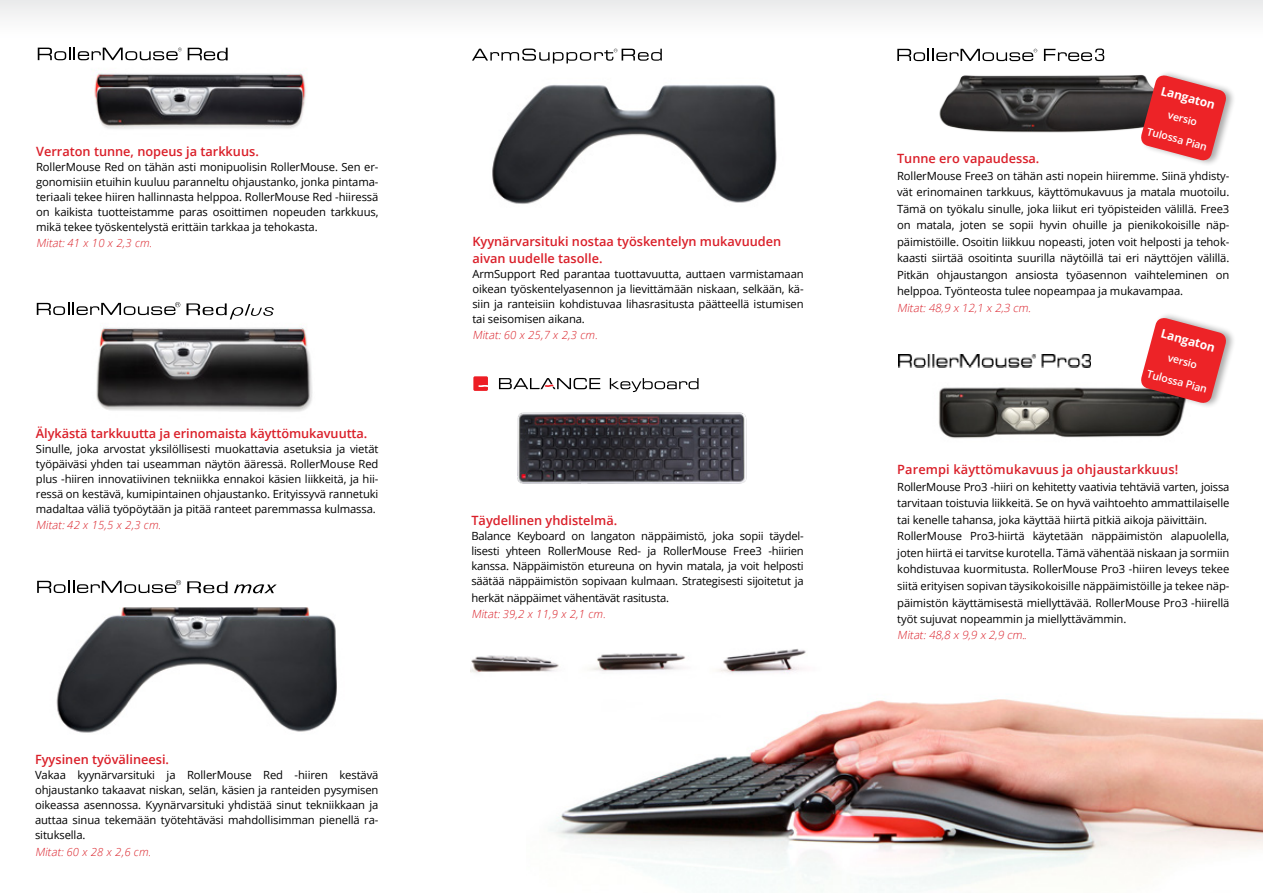
<style>
.page{position:relative;width:1263px;height:893px;background:#fff}
.page>*{position:absolute;margin:0;border:0;box-sizing:border-box;transform-origin:0 0}
.t1{font:600 12.75px/16.5px "Open Sans";color:#da1f29}
.t2{font:700 12px "Open Sans";color:#fff}
.t3{font:11.25px/15px "Open Sans";letter-spacing:-.01em;color:#000;text-align:justify}
.t4{font:italic 300 11.25px "Open Sans";letter-spacing:.02em;color:#da2128}
.t5{font:italic 300 11.25px "Open Sans";color:#da1f29}
.t6{font:600 10.5px/21px "Open Sans";color:#fff;text-align:center}
.s1{color:#da1f29}
.s2{font-weight:300;font-style:italic;color:#da1f29}
.s3{font-weight:300;font-style:italic;color:#da2128}
</style>
<div class="page">
<img style="left:549px;top:699px;width:714px;height:189px">
<img style="left:479px;top:48px;width:298px;height:156px">
<svg style="left:472px;top:49px;width:190px;height:14px"></svg>
<div style="left:0;top:0;width:1263px;height:40px;background:#f6f6f6"></div>
<img style="left:932px;top:367px;width:252px;height:72px">
<img style="left:898px;top:354px;width:192px;height:13px">
<img style="left:94px;top:73px;width:212px;height:56px">
<svg style="left:38px;top:48px;width:144px;height:12px"></svg>
<svg style="left:188px;top:48px;width:40px;height:13px"></svg>
<img style="left:96px;top:319px;width:217px;height:93px">
<svg style="left:37px;top:302px;width:143px;height:13px"></svg>
<svg style="left:187px;top:303px;width:87px;height:16px"></svg>
<img style="left:939px;top:75px;width:200px;height:58px">
<div style="left:891px;top:39px;width:254px;height:27px;background:#fff"></div>
<svg style="left:897px;top:49px;width:140px;height:12px"></svg>
<svg style="left:1044px;top:49px;width:60px;height:12px"></svg>
<svg style="left:234px;top:584px;width:43px;height:9px"></svg>
<svg style="left:37px;top:580px;width:144px;height:13px"></svg>
<svg style="left:187px;top:581px;width:40px;height:12px"></svg>
<img style="left:56px;top:607px;width:281px;height:126px">
<img style="left:471px;top:655px;width:88px;height:18px">
<img style="left:590px;top:653px;width:96px;height:19px">
<img style="left:718px;top:649px;width:88px;height:25px">
<img style="left:517px;top:412px;width:230px;height:72px">
<svg style="left:610px;top:378px;width:88px;height:14px"></svg>
<svg style="left:473px;top:376px;width:15px;height:15px"></svg>
<svg style="left:499px;top:378px;width:101px;height:11px"></svg>
<div style="left:1140px;top:312px;width:96px;height:97px;background:#000;opacity:.33"></div>
<svg style="left:1139px;top:316px;width:89px;height:89px"></svg>
<div style="left:1140px;top:70px;width:96px;height:96px;background:#000;opacity:.33"></div>
<svg style="left:1139px;top:73px;width:89px;height:89px"></svg>
<p class="t1" style="left:36px;top:143px;width:224px">Verraton tunne, nopeus ja tarkkuus.</p>
<p class="t3" style="left:36px;top:159px;width:344px">RollerMouse Red on tähän asti monipuolisin RollerMouse. Sen er&shy;gonomisiin etuihin kuuluu paranneltu ohjaustanko, jonka pintama&shy;teriaali tekee hiiren hallinnasta helppoa. RollerMouse Red -hiiressä on kaikista tuotteistamme paras osoittimen nopeuden tarkkuus, mikä tekee työskentelystä erittäin tarkkaa ja tehokasta.</p>
<p class="t4" style="left:36px;top:236px;width:118px"><span class="s1">Mitat:</span>41 x 10 x 2,3 cm.</p>
<p class="t1" style="left:36px;top:425px;width:333px">Älykästä tarkkuutta ja erinomaista käyttömukavuutta.</p>
<p class="t3" style="left:36px;top:441px;width:344px">Sinulle, joka arvostat yksilöllisesti muokattavia asetuksia ja vietät työpäiväsi yhden tai useamman näytön ääressä. RollerMouse Red plus -hiiren innovatiivinen tekniikka ennakoi käsien liikkeitä, ja hii&shy;ressä on kestävä, kumipintainen ohjaustanko. Erityissyvä rannetuki madaltaa väliä työpöytään ja pitää ranteet paremmassa kulmassa.</p>
<p class="t4" style="left:36px;top:517px;width:127px"><span class="s1">Mitat:</span>42 x 15,5 x 2,3 cm.</p>
<p class="t1" style="left:35px;top:751px;width:136px">Fyysinen työvälineesi.</p>
<p class="t3" style="left:35px;top:768px;width:345px">Vakaa kyynärvarsituki ja RollerMouse Red -hiiren kestävä ohjaustanko takaavat niskan, selän, käsien ja ranteiden pysymisen oikeassa asennossa. Kyynärvarsituki yhdistää sinut tekniikkaan ja auttaa sinua tekemään työtehtäväsi mahdollisimman pienellä ra&shy;situksella.</p>
<p class="t4" style="left:35px;top:844px;width:118px"><span class="s1">Mitat:</span>60 x 28 x 2,6 cm.</p>
<p class="t1" style="left:472px;top:233px;width:310px">Kyynärvarsituki nostaa työskentelyn mukavuuden aivan uudelle tasolle.</p>
<p class="t3" style="left:472px;top:266px;width:333px">ArmSupport Red parantaa tuottavuutta, auttaen varmistamaan oikean työskentelyasennon ja lievittämään niskaan, selkään, kä&shy;siin ja ranteisiin kohdistuvaa lihasrasitusta päätteellä istumisen tai seisomisen aikana.</p>
<p class="t4" style="left:472px;top:327px;width:127px"><span class="s1">Mitat:</span>60 x 25,7 x 2,3 cm.</p>
<p class="t1" style="left:471px;top:512px;width:147px">Täydellinen yhdistelmä.</p>
<p class="t3" style="left:471px;top:528px;width:334px">Balance Keyboard on langaton näppäimistö, joka sopii täydel&shy;lisesti yhteen RollerMouse Red- ja RollerMouse Free3 -hiirien kanssa. Näppäimistön etureuna on hyvin matala, ja voit helposti säätää näppäimistön sopivaan kulmaan. Strategisesti sijoitetut ja</p>
<p class="t3" style="left:471px;top:589px;width:199px;line-height:16.5px">herkät näppäimet vähentävät rasitusta.<br><span class="s2">Mitat:</span><span class="s3">39,2 x 11,9 x 2,1 cm.</span></p>
<p class="t2" style="left:1163px;top:82px;width:57px;rotate:15deg">Langaton</p>
<p class="t6" style="left:1155px;top:100px;width:63px;rotate:15deg">versio<br>Tulossa Pian</p>
<p class="t1" style="left:897px;top:150px;width:144px">Tunne ero vapaudessa.</p>
<p class="t3" style="left:897px;top:167px;width:334px;line-height:16.5px">RollerMouse Free3 on tähän asti nopein hiiremme. Siinä yhdisty&shy;vät erinomainen tarkkuus, käyttömukavuus ja matala muotoilu.<br>Tämä on työkalu sinulle, joka liikut eri työpisteiden välillä. Free3 on matala, joten se sopii hyvin ohuille ja pienikokoisille näp&shy;päimistöille. Osoitin liikkuu nopeasti, joten voit helposti ja tehok&shy;kaasti siirtää osoitinta suurilla näytöillä tai eri näyttöjen välillä.<br>Pitkän ohjaustangon ansiosta työasennon vaihteleminen on helppoa. Työnteosta tulee nopeampaa ja mukavampaa.</p>
<p class="t5" style="left:897px;top:300px;width:138px">Mitat:48,9 x 12,1 x 2,3 cm.</p>
<p class="t2" style="left:1163px;top:325px;width:57px;rotate:15deg">Langaton</p>
<p class="t6" style="left:1155px;top:343px;width:63px;rotate:15deg">versio<br>Tulossa Pian</p>
<p class="t1" style="left:897px;top:461px;width:282px">Parempi käyttömukavuus ja ohjaustarkkuus!</p>
<p class="t3" style="left:897px;top:478px;width:334px;line-height:16.5px;text-align:left">RollerMouse Pro3 -hiiri on kehitetty vaativia tehtäviä varten, joissa tarvitaan toistuvia liikkeitä. Se on hyvä vaihtoehto ammattilaiselle tai kenelle tahansa, joka käyttää hiirtä pitkiä aikoja päivittäin.<br>RollerMouse Pro3-hiirtä käytetään näppäimistön alapuolella, joten hiirtä ei tarvitse kurotella. Tämä vähentää niskaan ja sormiin kohdistuvaa kuormitusta. RollerMouse Pro3 -hiiren leveys tekee siitä erityisen sopivan täysikokoisille näppäimistöille ja tekee näp&shy;päimistön käyttämisestä miellyttävää. RollerMouse Pro3 -hiirellä työt sujuvat nopeammin ja miellyttävämmin.<br><span class="s2">Mitat:48,8 x 9,9 x 2,9 cm.</span><span class="s3">.</span></p>
</div>
